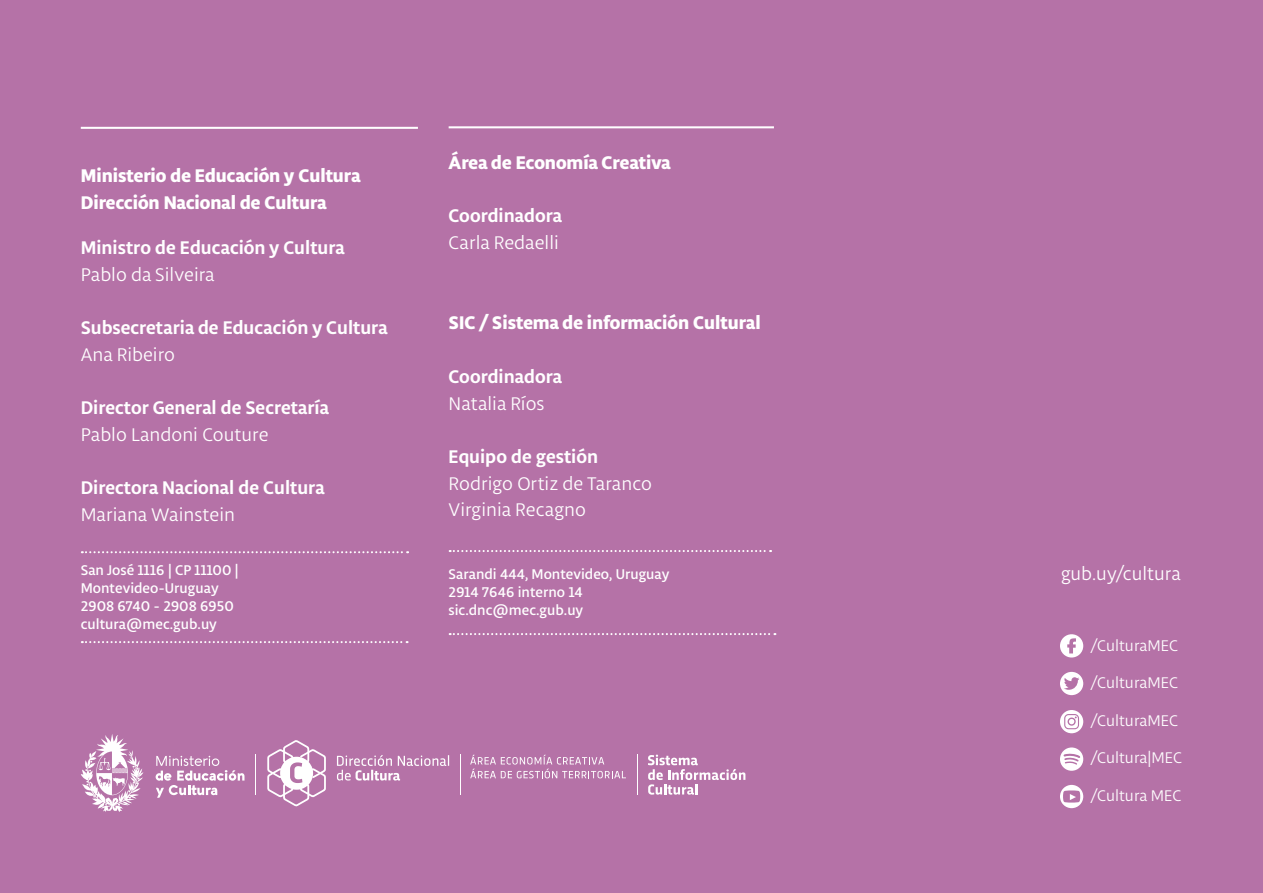
<style>
.page{position:relative;width:1263px;height:893px;background:#b572a7}
.page>*{position:absolute;margin:0;border:0;box-sizing:border-box;transform-origin:0 0}
.t1{font:700 19.5px "Libertad";color:#fff}
.t2{font:19.5px/26.7px "Libertad";color:#fff}
.t3{font:800 19.5px/26.7px "Libertad";color:#fff}
.t4{font:16.35px "Libertad";color:#fff}
.t5{font:500 15px/18px "Libertad";color:#fff}
</style>
<div class="page">
<hr style="left:255px;top:755px;width:1px;height:40px;background:#fff">
<hr style="left:460px;top:755px;width:1px;height:40px;background:#fff">
<svg style="left:156px;top:756px;width:88px;height:42px"></svg>
<svg style="left:267px;top:740px;width:59px;height:67px"></svg>
<svg style="left:337px;top:755px;width:112px;height:25px"></svg>
<svg style="left:470px;top:754px;width:156px;height:24px"></svg>
<svg style="left:648px;top:755px;width:97px;height:40px"></svg>
<hr style="left:637px;top:755px;width:1px;height:40px;background:#fff">
<svg style="left:81px;top:734px;width:62px;height:78px"></svg>
<svg style="left:1060px;top:634px;width:23px;height:23px"></svg>
<svg style="left:1060px;top:672px;width:23px;height:23px"></svg>
<svg style="left:1060px;top:710px;width:23px;height:23px"></svg>
<svg style="left:1060px;top:747px;width:23px;height:24px"></svg>
<svg style="left:1060px;top:785px;width:23px;height:23px"></svg>
<hr style="left:81px;top:127px;width:337px;height:2px;background:#fff">
<svg style="left:82px;top:551px;width:326px;height:2px"></svg>
<svg style="left:82px;top:641px;width:326px;height:2px"></svg>
<hr style="left:449px;top:126px;width:325px;height:2px;background:#fff">
<svg style="left:450px;top:550px;width:321px;height:2px"></svg>
<svg style="left:450px;top:633px;width:325px;height:2px"></svg>
<p class="t3" style="left:81px;top:162px;width:281px">Ministerio de Educación y Cultura<br>Dirección Nacional de Cultura</p>
<p class="t1" style="left:81px;top:234px;width:266px">Ministro de Educación y Cultura</p>
<p class="t2" style="left:81px;top:260px;width:135px">Pablo da Silveira</p>
<p class="t1" style="left:81px;top:314px;width:308px">Subsecretaria de Educación y Cultura</p>
<p class="t2" style="left:81px;top:341px;width:96px">Ana Ribeiro</p>
<p class="t1" style="left:81px;top:395px;width:250px">Director General de Secretaría</p>
<p class="t2" style="left:81px;top:421px;width:189px">Pablo Landoni Couture</p>
<p class="t1" style="left:81px;top:475px;width:245px">Directora Nacional de Cultura</p>
<p class="t2" style="left:81px;top:501px;width:156px">Mariana Wainstein</p>
<p class="t5" style="left:81px;top:560px;width:159px">San José 1116 | CP 11100 |<br>Montevideo-Uruguay<br>2908 6740 - 2908 6950 cultura@mec.gub.uy</p>
<p class="t3" style="left:449px;top:148px;width:224px">Área de Economía Creativa</p>
<p class="t1" style="left:449px;top:203px;width:115px">Coordinadora</p>
<p class="t2" style="left:449px;top:229px;width:112px">Carla Redaelli</p>
<p class="t3" style="left:449px;top:309px;width:314px">SIC / Sistema de información Cultural</p>
<p class="t1" style="left:449px;top:363px;width:115px">Coordinadora</p>
<p class="t2" style="left:449px;top:389px;width:97px">Natalia Ríos</p>
<p class="t1" style="left:449px;top:443px;width:151px">Equipo de gestión</p>
<p class="t2" style="left:449px;top:470px;width:205px">Rodrigo Ortiz de Taranco<br>Virginia Recagno</p>
<p class="t5" style="left:449px;top:564px;width:222px">Sarandi 444, Montevideo, Uruguay<br>2914 7646 interno 14 sic.dnc@mec.gub.uy</p>
<p class="t2" style="left:1061px;top:560px;width:122px">gub.uy/cultura</p>
<p class="t4" style="left:1091px;top:635px;width:89px">/CulturaMEC</p>
<p class="t4" style="left:1091px;top:673px;width:89px">/CulturaMEC</p>
<p class="t4" style="left:1091px;top:710px;width:89px">/CulturaMEC</p>
<p class="t4" style="left:1091px;top:748px;width:93px">/Cultura|MEC</p>
<p class="t4" style="left:1091px;top:785px;width:92px">/Cultura MEC</p>
</div>
